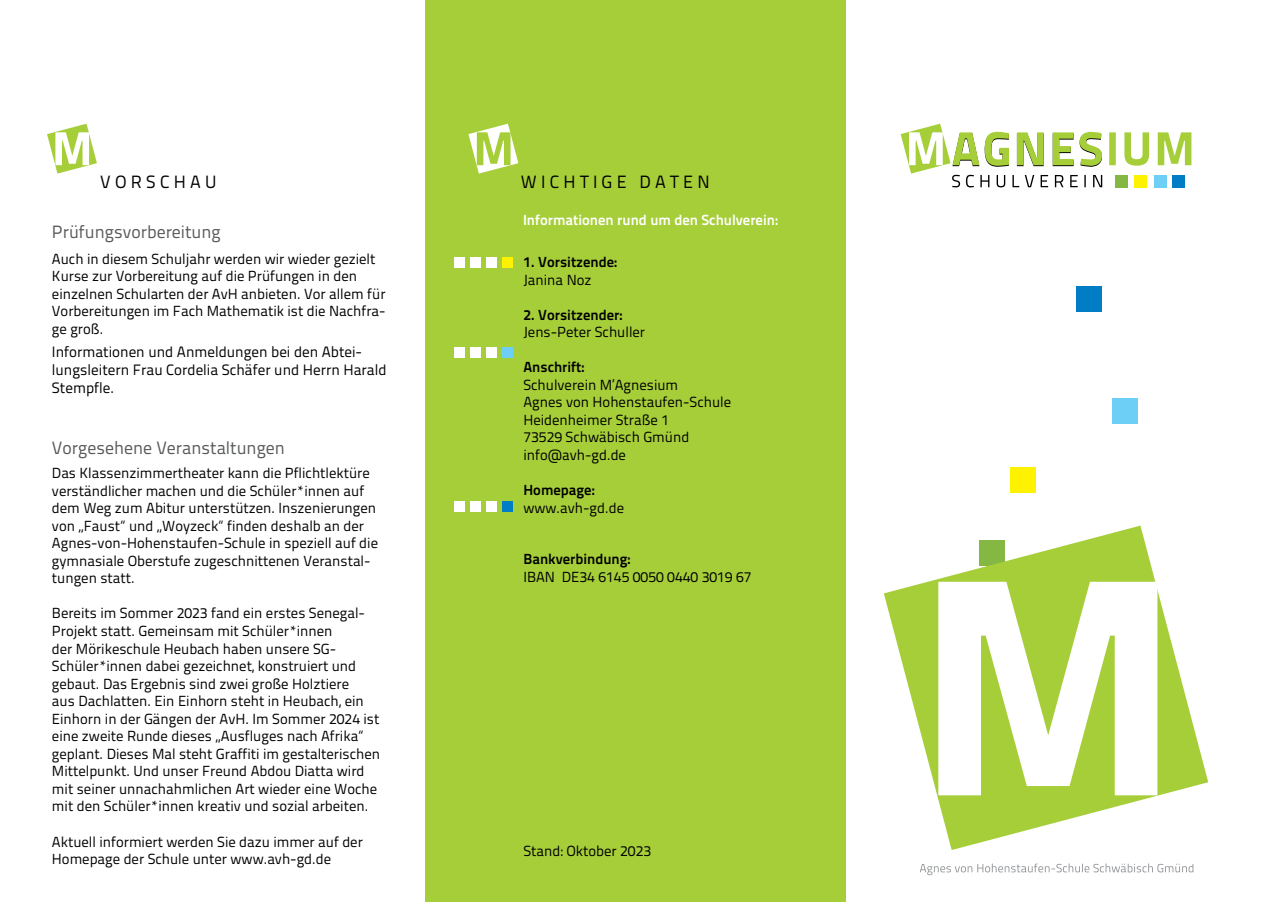
<style>
.page{position:relative;width:1272px;height:902px;background:#fff}
.page>*{position:absolute;margin:0;border:0;box-sizing:border-box;transform-origin:0 0}
.t1{font:17.7px "Titillium Text 22 L";color:#58595b}
.t2{font:17.7px "Titillium Text 22 L";letter-spacing:.24em;color:#000}
.t3{font:15px/18px "Titillium Text 22 L";color:#000}
.t4{font:14.55px/17.5px "Titillium Text 22 L";color:#000}
.t5{font:700 14.55px "Titillium Text 22 L";color:#000}
.t6{font:700 14.55px "Titillium Text 22 L";color:#fff}
.s1{font-family:"Segoe UI"}
</style>
<div class="page">
<div style="left:425px;top:0;width:421px;height:901px;background:#a6ce39"></div>
<svg style="left:468px;top:124px;width:50px;height:49px"></svg>
<div style="left:1172px;top:175px;width:12px;height:12px;background:#007dc5"></div>
<div style="left:1154px;top:175px;width:12px;height:12px;background:#6dcff6"></div>
<div style="left:1134px;top:175px;width:12px;height:12px;background:#fff200"></div>
<div style="left:1115px;top:175px;width:12px;height:12px;background:#85b843"></div>
<svg style="left:900px;top:124px;width:202px;height:63px"></svg>
<svg style="left:1109px;top:132px;width:82px;height:34px"></svg>
<svg style="left:883px;top:525px;width:325px;height:325px"></svg>
<svg style="left:938px;top:581px;width:219px;height:214px"></svg>
<div style="left:1076px;top:287px;width:25px;height:25px;background:#007dc5"></div>
<div style="left:1111px;top:398px;width:26px;height:25px;background:#6dcff6"></div>
<div style="left:1010px;top:467px;width:25px;height:25px;background:#fff200"></div>
<svg style="left:920px;top:863px;width:273px;height:12px"></svg>
<svg style="left:47px;top:124px;width:50px;height:49px"></svg>
<div style="left:454px;top:258px;width:10px;height:10px;background:#fff"></div>
<div style="left:470px;top:258px;width:10px;height:10px;background:#fff"></div>
<div style="left:486px;top:258px;width:10px;height:10px;background:#fff"></div>
<div style="left:502px;top:258px;width:10px;height:10px;background:#fff200"></div>
<div style="left:454px;top:347px;width:10px;height:10px;background:#fff"></div>
<div style="left:470px;top:347px;width:10px;height:10px;background:#fff"></div>
<div style="left:486px;top:347px;width:10px;height:10px;background:#fff"></div>
<div style="left:502px;top:347px;width:10px;height:10px;background:#6dcff6"></div>
<div style="left:454px;top:501px;width:10px;height:10px;background:#fff"></div>
<div style="left:470px;top:501px;width:10px;height:10px;background:#fff"></div>
<div style="left:486px;top:501px;width:10px;height:10px;background:#fff"></div>
<div style="left:502px;top:501px;width:10px;height:10px;background:#007dc5"></div>
<p class="t2" style="left:100px;top:168px;width:118px">VORSCHAU</p>
<p class="t1" style="left:52px;top:219px;width:170px">Prüfungsvorbereitung</p>
<p class="t4" style="left:52px;top:249px;width:335px">Auch in diesem Schuljahr werden wir wieder gezielt Kurse zur Vorbereitung auf die Prüfungen in den einzelnen Schularten der AvH anbieten. Vor allem für Vorbereitungen im Fach Mathematik ist die Nachfra&shy;ge groß.</p>
<p class="t3" style="left:52px;top:342px;width:336px">Informationen und Anmeldungen bei den Abtei&shy;lungsleitern Frau Cordelia Schäfer und Herrn Harald<br>Stempfle.</p>
<p class="t1" style="left:52px;top:434px;width:234px">Vorgesehene Veranstaltungen</p>
<p class="t4" style="left:52px;top:463px;width:327px">Das Klassenzimmertheater kann die Pflichtlektüre verständlicher machen und die Schüler*innen auf dem Weg zum Abitur unterstützen. Inszenierungen von „Faust<span class="s1">“</span> und „Woyzeck<span class="s1">“</span> finden deshalb an der Agnes-von-Hohenstaufen-Schule in speziell auf die gymnasiale Oberstufe zugeschnittenen Veranstal&shy;tungen statt.</p>
<p class="t4" style="left:52px;top:603px;width:329px">Bereits im Sommer 2023 fand ein erstes Senegal-Projekt statt. Gemeinsam mit Schüler*innen<br>der Mörikeschule Heubach haben unsere SG-Schüler*innen dabei gezeichnet, konstruiert und gebaut. Das Ergebnis sind zwei große Holztiere<br>aus Dachlatten. Ein Einhorn steht in Heubach, ein Einhorn in der Gängen der AvH. Im Sommer 2024 ist eine zweite Runde dieses „Ausfluges nach Afrika<span class="s1">“ </span>geplant. Dieses Mal steht Graffiti im gestalterischen Mittelpunkt. Und unser Freund Abdou Diatta wird mit seiner unnachahmlichen Art wieder eine Woche mit den Schüler*innen kreativ und sozial arbeiten.</p>
<p class="t4" style="left:52px;top:831px;width:312px">Aktuell informiert werden Sie dazu immer auf der<br>Homepage der Schule unter www.avh-gd.de</p>
<p class="t2" style="left:521px;top:168px;width:190px">WICHTIGE DATEN</p>
<p class="t6" style="left:523px;top:209px;width:256px">Informationen rund um den Schulverein:</p>
<p class="t5" style="left:523px;top:250px;width:95px">1. Vorsitzende:</p>
<p class="t4" style="left:523px;top:270px;width:70px">Janina Noz</p>
<p class="t5" style="left:523px;top:303px;width:101px">2. Vorsitzender:</p>
<p class="t4" style="left:523px;top:322px;width:123px">Jens-Peter Schuller</p>
<p class="t5" style="left:523px;top:356px;width:63px">Anschrift:</p>
<p class="t4" style="left:523px;top:375px;width:209px">Schulverein M’Agnesium<br>Agnes von Hohenstaufen-Schule<br>Heidenheimer Straße 1<br>73529 Schwäbisch Gmünd info@avh-gd.de</p>
<p class="t5" style="left:523px;top:478px;width:73px">Homepage:</p>
<p class="t4" style="left:523px;top:498px;width:102px">www.avh-gd.de</p>
<p class="t5" style="left:523px;top:547px;width:109px">Bankverbindung:</p>
<p class="t4" style="left:523px;top:567px;width:230px">IBAN DE34 6145 0050 0440 3019 67</p>
<p class="t4" style="left:523px;top:840px;width:129px">Stand: Oktober 2023</p>
</div>
